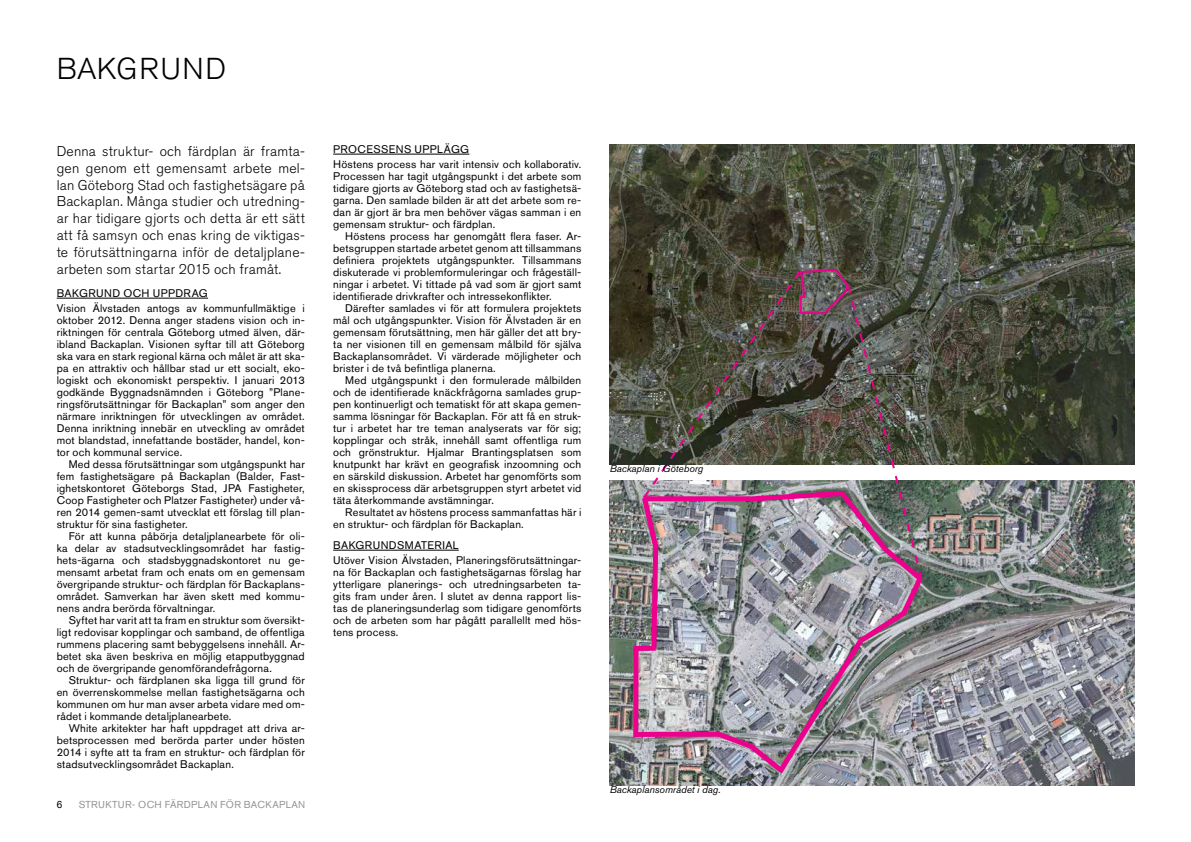
<style>
.page{position:relative;width:1191px;height:842px;background:#fff}
.page>*{position:absolute;margin:0;border:0;box-sizing:border-box;transform-origin:0 0}
.t1{font:300 30px "Akzidenz Grotesk Std";letter-spacing:.05em;color:#000}
.t2{font:300 14px/16.8px "Akzidenz Grotesk Std";letter-spacing:.015em;color:#000;text-align:justify}
.t3{font:11px/12px "Akzidenz Grotesk Std";letter-spacing:.035em;color:#000;text-align:justify}
.t4{font:italic 10px "Akzidenz Grotesk Std";color:#000}
.t5{font:10px "Akzidenz Grotesk Std";letter-spacing:.03em;color:#939598}
.t6{font:10px "Arial";color:#000}
</style>
<div class="page">
<img style="left:609px;top:144px;width:525px;height:321px">
<img style="left:609px;top:480px;width:525px;height:305px">
<img style="left:628px;top:267px;width:299px;height:512px">
<hr style="left:57px;top:298px;width:151px;height:1px;background:#000">
<hr style="left:333px;top:154px;width:136px;height:1px;background:#000">
<hr style="left:333px;top:550px;width:126px;height:1px;background:#000">
<h1 class="t1" style="left:57px;top:52px;width:171px">bakg rund</h1>
<p class="t2" style="left:57px;top:143px;width:250px">Denna struktur- och färdplan är framta&shy;gen genom ett gemensamt arbete mel&shy;lan Göteborg Stad och fastighetsägare på Backaplan. Många studier och utredning&shy;ar har tidigare gjorts och detta är ett sätt att få samsyn och enas kring de viktigas&shy;te förutsättningarna inför de detaljplane&shy;arbeten som startar 2015 och framåt.</p>
<p class="t3" style="left:57px;top:286px;width:250px;line-height:15px">Bakgrund och uppdrag<br>Vision Älvstaden antogs av kommunfullmäktige i</p>
<p class="t3" style="left:57px;top:314px;width:250px">oktober 2012. Denna anger stadens vision och in&shy;riktningen för centrala Göteborg utmed älven, där&shy;ibland Backaplan. Visionen syftar till att Göteborg ska vara en stark regional kärna och målet är att ska&shy;pa en attraktiv och hållbar stad ur ett socialt, eko&shy;logiskt och ekonomiskt perspektiv. I januari 2013 godkände Byggnadsnämnden i Göteborg ”Plane&shy;ringsförutsättningar för Backaplan” som anger den närmare inriktningen för utvecklingen av området.<br>Denna inriktning innebär en utveckling av området mot blandstad, innefattande bostäder, handel, kon&shy;tor och kommunal service.</p>
<p class="t3" style="left:57px;top:458px;width:250px;text-indent:12px">Med dessa förutsättningar som utgångspunkt har fem fastighetsägare på Backaplan (Balder, Fast&shy;ighetskontoret Göteborgs Stad, JPA</p>
<p class="t3" style="left:57px;top:482px;width:250px;text-indent:192px">Fastigheter, Coop Fastigheter och Platzer Fastigheter) under vå&shy;ren 2014 gemen-samt utvecklat ett förslag till plan&shy;struktur för sina fastigheter.</p>
<p class="t3" style="left:57px;top:530px;width:250px;text-indent:12px">För att kunna påbörja detaljplanearbete för oli&shy;ka delar av stadsutvecklingsområdet har fastig&shy;hets-ägarna och stadsbyggnadskontoret nu ge&shy;mensamt arbetat fram och enats om en gemensam övergripande struktur- och färdplan för Backaplans&shy;området. Samverkan har även skett med kommu&shy;nens andra berörda förvaltningar.</p>
<p class="t3" style="left:57px;top:614px;width:250px;text-indent:12px">Syftet har varit att ta fram en struktur som översikt&shy;ligt redovisar kopplingar och samband, de offentliga rummens placering samt bebyggelsens innehåll. Ar&shy;betet ska även beskriva en möjlig etapputbyggnad och de övergripande genomförandefrågorna.</p>
<p class="t3" style="left:57px;top:674px;width:250px;text-indent:12px">Struktur- och färdplanen ska ligga till grund för en överrenskommelse mellan fastighetsägarna och kommunen om hur man avser arbeta vidare med om&shy;rådet i kommande detaljplanearbete.</p>
<p class="t3" style="left:57px;top:722px;width:250px;text-indent:12px">White arkitekter har haft uppdraget att driva ar&shy;betsprocessen med berörda parter under hösten 2014 i syfte att ta fram en struktur- och färdplan för stadsutvecklingsområdet Backaplan.</p>
<p class="t6" style="left:57px;top:798px;width:7px">6</p>
<p class="t5" style="left:79px;top:798px;width:228px">struktur- och färdplan för backaplan</p>
<p class="t3" style="left:333px;top:142px;width:250px;line-height:15px">processens upplägg<br>H östens process har varit intensiv och kollaborativ.</p>
<p class="t3" style="left:333px;top:170px;width:250px">Processen har tagit utgångspunkt i det arbete som tidigare gjorts av Göteborg stad och av fastighetsä&shy;garna. Den samlade bilden är att det arbete som re&shy;dan är gjort är bra men behöver vägas samman i en gemensam struktur- och färdplan.</p>
<p class="t3" style="left:333px;top:230px;width:250px;text-indent:12px">H östens process har genomgått flera faser. Ar&shy;betsgruppen startade arbetet genom att tillsammans definiera projektets utgångspunkter. Tillsammans diskuterade vi problemformuleringar och frågeställ&shy;ningar i arbetet. Vi tittade på vad som är gjort samt identifierade drivkrafter och intressekonflikter.</p>
<p class="t3" style="left:333px;top:302px;width:250px;text-indent:12px">Därefter samlades vi för att formulera projektets mål och utgångspunkter. Vision för Älvstaden är en gemensam förutsättning, men här gäller det att bry&shy;ta ner visionen till en gemensam målbild för själva Backaplansområdet. Vi värderade möjligheter och brister i de två befintliga planerna.</p>
<p class="t3" style="left:333px;top:374px;width:250px;text-indent:12px">Med utgångspunkt i den formulerade målbilden och de identifierade knäckfrågorna samlades grup&shy;pen kontinuerligt och tematiskt för att skapa gemen&shy;samma lösningar för Backaplan. För att få en struk&shy;tur i arbetet har tre teman analyserats var för sig; kopplingar och stråk, innehåll samt offentliga rum och grönstruktur. Hjalmar Brantingsplatsen som knutpunkt har krävt en geografisk inzoomning och en särskild diskussion. Arbetet har genomförts som en skissprocess där arbetsgruppen styrt arbetet vid täta återkommande avstämningar.</p>
<p class="t3" style="left:333px;top:506px;width:250px;text-indent:12px">Resultatet av höstens process sammanfattas här i en struktur- och färdplan för Backaplan.</p>
<p class="t3" style="left:333px;top:538px;width:250px;line-height:15px">bakgrundsmaterial<br>Utöver Vision Älvstaden, Planeringsförutsättningar-</p>
<p class="t3" style="left:333px;top:566px;width:250px">na för Backaplan och fastighetsägarnas förslag har ytterligare planerings- och utredningsarbeten ta&shy;gits fram under åren. I slutet av denna rapport lis&shy;tas de planeringsunderlag som tidigare genomförts och de arbeten som har pågått parallellt med hös&shy;tens process.</p>
<p class="t4" style="left:609px;top:462px;width:95px">Backaplan i Göteborg</p>
<p class="t4" style="left:609px;top:783px;width:112px">Backaplansområdet i dag.</p>
</div>
